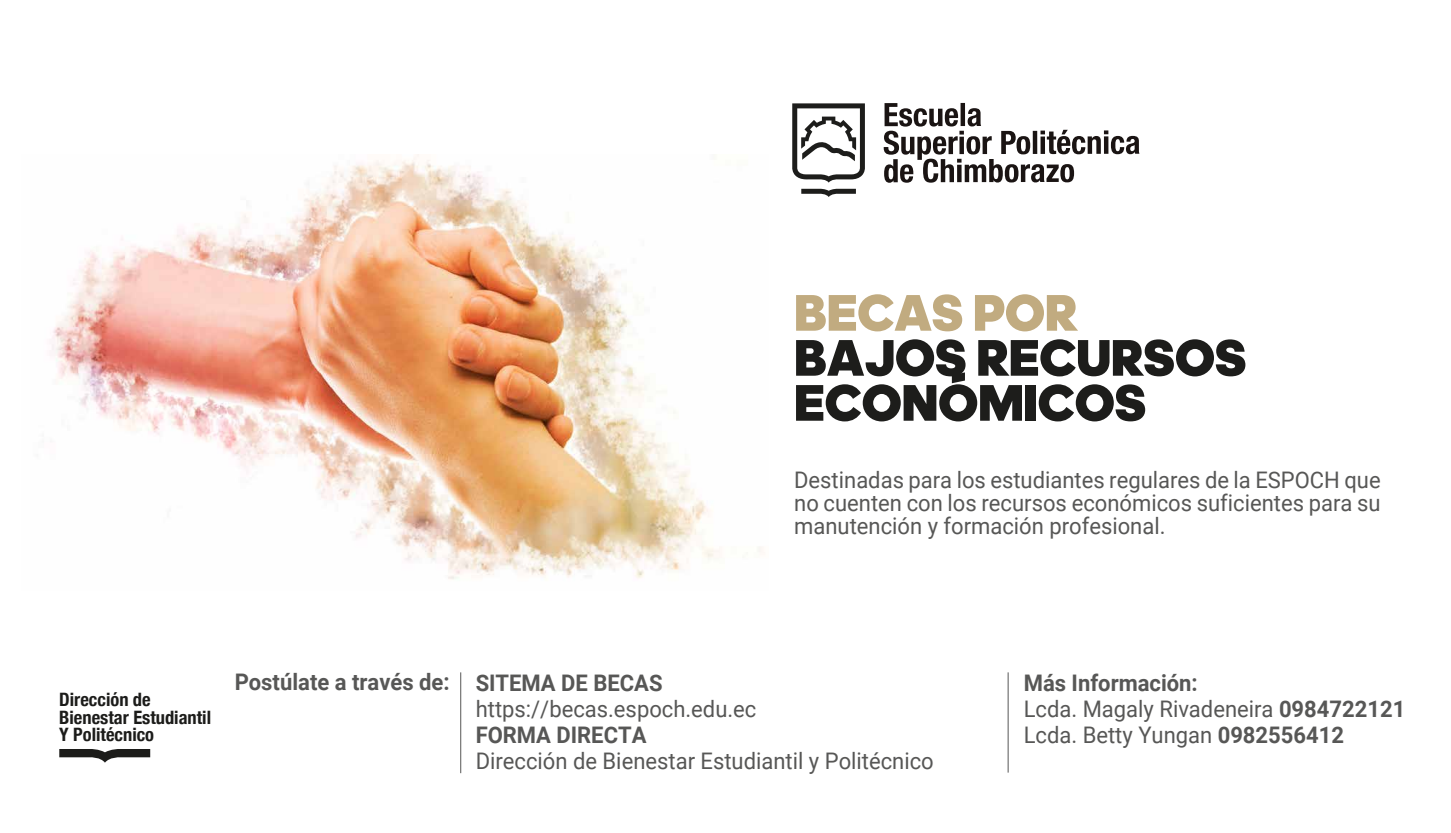
<style>
.page{position:relative;width:1451px;height:833px;background:#fff}
.page>*{position:absolute;margin:0;border:0;box-sizing:border-box;transform-origin:0 0}
.t1{font:900 52px/45px "adineue PRO";color:#1d1d1b}
.t2{font:900 52px "adineue PRO";color:#c1ab80}
.t3{font:22.8px/23px "Roboto";color:#575756;text-align:justify;scale:.96 1}
.t4{font:700 22.8px "Roboto";color:#575756;scale:.96 1}
.t5{font:700 condensed 18.4px/17.3px "Helvetica Neue";color:#1c1c1a}
.s1{font-weight:700}
</style>
<div class="page">
<svg style="left:59px;top:749px;width:91px;height:13px"></svg>
<img style="left:52px;top:154px;width:710px;height:426px">
<hr style="left:460px;top:672px;width:1px;height:101px;background:#575756">
<hr style="left:1007px;top:672px;width:1px;height:100px;background:#575756">
<svg style="left:884px;top:103px;width:255px;height:80px"></svg>
<svg style="left:792px;top:103px;width:73px;height:94px"></svg>
<h1 class="t2" style="left:794px;top:281px;width:285px">BECAS POR</h1>
<h1 class="t1" style="left:794px;top:334px;width:454px">BAJOS RECURSOS<br>ECONÓMICOS</h1>
<p class="t3" style="left:794px;top:468px;width:612px">Destinadas para los estudiantes regulares de la ESPOCH que no cuenten con los recursos económicos suficientes para su manutención y formación profesional.</p>
<p class="t5" style="left:59px;top:689px;width:153px">Dirección de<br>Bienestar Estudiantil<br>Y Politécnico</p>
<p class="t4" style="left:235px;top:665px;width:447px">Postúlate a través de: SITEMA DE BECAS</p>
<p class="t3" style="left:476px;top:696px;width:294px">https://becas.espoch.edu.ec</p>
<p class="t4" style="left:476px;top:718px;width:179px">FORMA DIRECTA</p>
<p class="t3" style="left:476px;top:748px;width:479px">Dirección de Bienestar Estudiantil y Politécnico</p>
<p class="t3" style="left:1024px;top:668px;width:399px;line-height:26px;text-align:left"><span class="s1">Más Información:<br></span>Lcda. Magaly Rivadeneira <span class="s1">0984722121<br></span>Lcda. Betty Yungan <span class="s1">0982556412</span></p>
</div>
